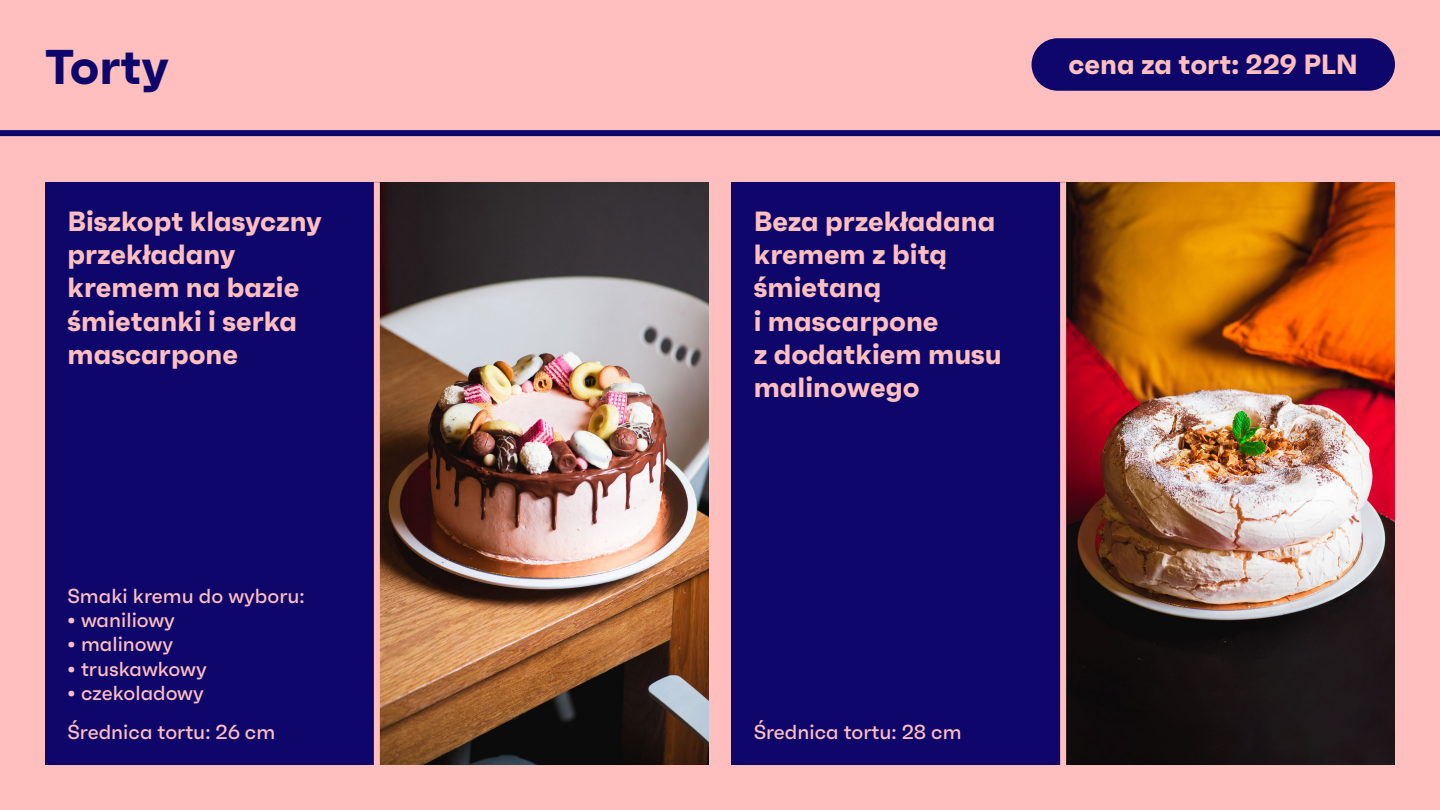
<style>
.page{position:relative;width:1440px;height:810px;background:#ffbfbf}
.page>*{position:absolute;margin:0;border:0;box-sizing:border-box;transform-origin:0 0}
.t1{font:700 48.75px "Faktum";color:#0e066b}
.t2{font:700 27.75px/33.3px "Faktum";color:#ffbfbf}
.t3{font:500 20.25px/38.7px "Faktum";color:#ffbfbf}
</style>
<div class="page">
<div style="left:0;top:130px;width:1440px;height:6px;background:#0e066b"></div>
<div style="left:45px;top:182px;width:664px;height:583px;background:#0e066b"></div>
<div style="left:731px;top:182px;width:664px;height:583px;background:#0e066b"></div>
<img style="left:380px;top:182px;width:329px;height:583px">
<img style="left:1066px;top:182px;width:329px;height:583px">
<div style="left:374px;top:182px;width:6px;height:583px;background:#ffbfbf"></div>
<div style="left:1060px;top:182px;width:6px;height:583px;background:#ffbfbf"></div>
<div style="left:1032px;top:38px;width:363px;height:53px;background:#0e066b;border-radius:26px"></div>
<h1 class="t1" style="left:45px;top:36px;width:126px">Torty</h1>
<p class="t2" style="left:68px;top:204px;width:256px">Biszkopt klasyczny przekładany kremem na bazie śmietanki i serka mascarpone</p>
<p class="t2" style="left:754px;top:204px;width:250px">Beza przekładana kremem z bitą śmietaną<br>i mascarpone<br>z dodatkiem musu malinowego</p>
<p class="t2" style="left:1068px;top:48px;width:291px">cena za tort: 229 PLN</p>
<p class="t3" style="left:68px;top:576px;width:239px">Smaki kremu do wyboru:</p>
<p class="t3" style="left:68px;top:601px;width:109px">• waniliowy</p>
<p class="t3" style="left:68px;top:625px;width:107px">• malinowy</p>
<p class="t3" style="left:68px;top:649px;width:141px">• truskawkowy</p>
<p class="t3" style="left:68px;top:673px;width:209px">• czekoladowy<br>Średnica tortu: 26 cm</p>
<p class="t3" style="left:754px;top:712px;width:209px">Średnica tortu: 28 cm</p>
</div>
